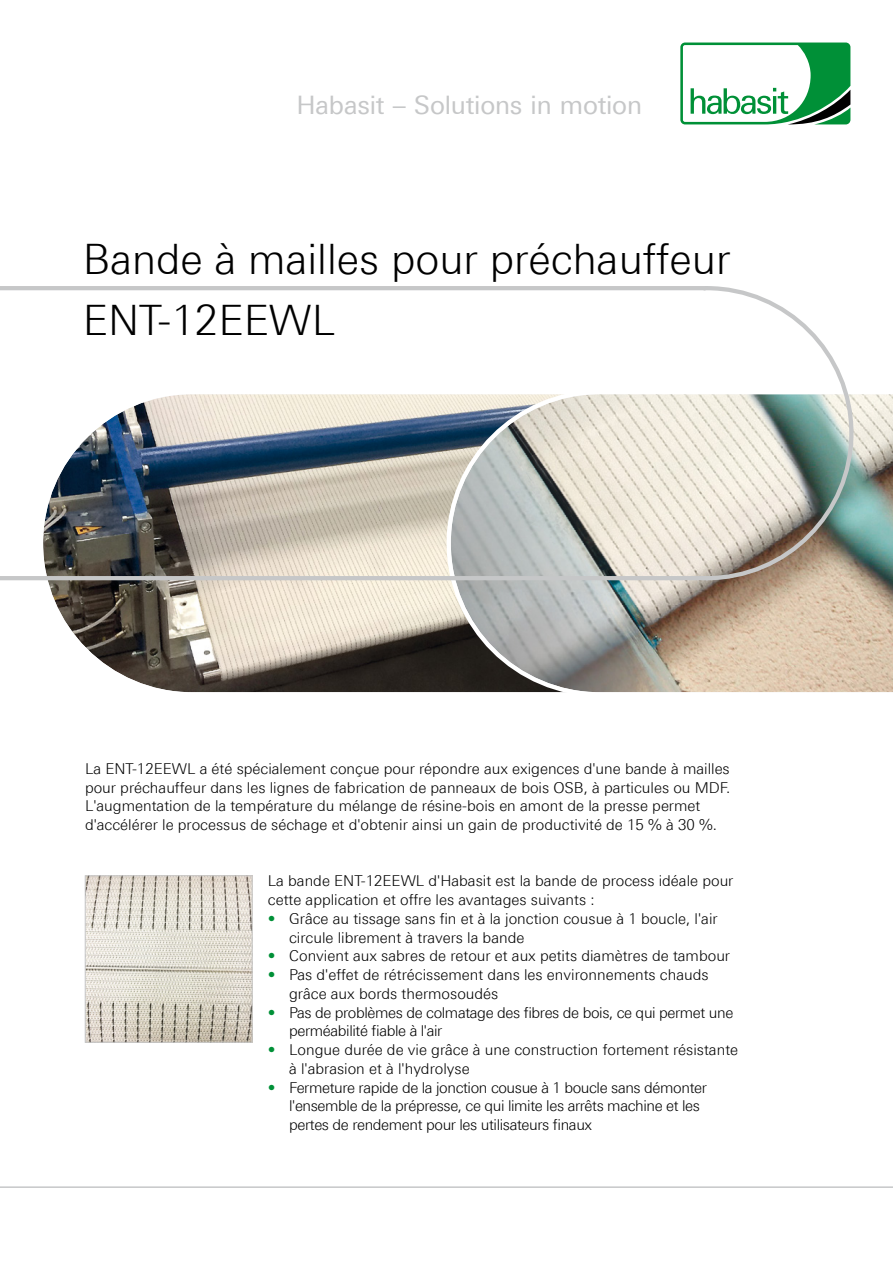
<style>
.page{position:relative;width:893px;height:1263px;background:#fff}
.page>*{position:absolute;margin:0;border:0;box-sizing:border-box;transform-origin:0 0}
.H_Cover_header{font:300 42px "Linotype Univers 330";color:#000}
.H_Slogan{font:25.5px "Linotype Univers 430";letter-spacing:-.01em;color:#c6c7c8}
.H_Text_standard{font:300 15px/18.8px "Linotype Univers 330";color:#000}
.H_Text_standard-2{font:300 15px/18.8px "Linotype Univers 330";letter-spacing:-.025em;color:#000}
.H_List_standard{font:300 15px/18.8px "Linotype Univers 330";color:#000}
.s1{color:#009037}
</style>
<div class="page">
<img style="left:87px;top:877px;width:163px;height:163px">
<div style="left:85px;top:875px;width:167px;height:167px;border:1px solid #c6c7c8"></div>
<svg style="left:48px;top:582px;width:396px;height:111px;background:#9b948a"></svg>
<img style="left:444px;top:394px;width:449px;height:299px">
<svg style="left:680px;top:43px;width:170px;height:81px"></svg>
<svg style="left:0;top:286px;width:856px;height:296px"></svg>
<hr style="left:0;top:1186px;width:893px;height:2px;background:#c6c7c8">
<p class="H_Slogan" style="left:296px;top:90px;width:347px">Habasit – Solutions in motion</p>
<p class="H_Cover_header" style="left:83px;top:235px;width:649px">Bande à mailles pour préchauffeur</p>
<p class="H_Cover_header" style="left:83px;top:296px;width:254px">ENT-12EEWL</p>
<p class="H_Text_standard" style="left:85px;top:759px;width:647px">La ENT-12EEWL a été spécialement conçue pour répondre aux exigences d'une bande à mailles pour préchauffeur dans les lignes de fabrication de panneaux de bois OSB, à particules ou MDF.<br>L'augmentation de la température du mélange de résine-bois en amont de la presse permet d'accélérer le processus de séchage et d'obtenir ainsi un gain de productivité de 15 % à 30 %.</p>
<p class="H_List_standard" style="left:268px;top:871px;width:467px">La bande ENT-12EEWL d'Habasit est la bande de process idéale pour cette application et offre les avantages suivants :</p>
<p class="H_Text_standard" style="left:289px;top:909px;width:430px;text-indent:-21px"><span class="s1">•</span> Grâce au tissage sans fin et à la jonction cousue à 1 boucle, l'air circule librement à travers la bande</p>
<p class="H_Text_standard" style="left:268px;top:946px;width:464px"><span class="s1">•</span> Convient aux sabres de retour et aux petits diamètres de tambour</p>
<p class="H_Text_standard" style="left:289px;top:965px;width:421px;text-indent:-21px"><span class="s1">•</span> Pas d'effet de rétrécissement dans les environnements chauds grâce aux bords thermosoudés</p>
<p class="H_Text_standard-2" style="left:289px;top:1003px;width:446px;text-indent:-21px"><span class="s1">•</span> Pas de problèmes de colmatage des fibres de bois, ce qui permet une perméabilité fiable à l'air</p>
<p class="H_Text_standard" style="left:289px;top:1040px;width:450px;text-indent:-21px"><span class="s1">•</span> Longue durée de vie grâce à une construction fortement résistante à l'abrasion et à l'hydrolyse</p>
<p class="H_Text_standard-2" style="left:289px;top:1078px;width:419px;text-indent:-21px"><span class="s1">•</span> Fermeture rapide de la jonction cousue à 1 boucle sans démonter l'ensemble de la prépresse, ce qui limite les arrêts machine et les pertes de rendement pour les utilisateurs finaux</p>
</div>
